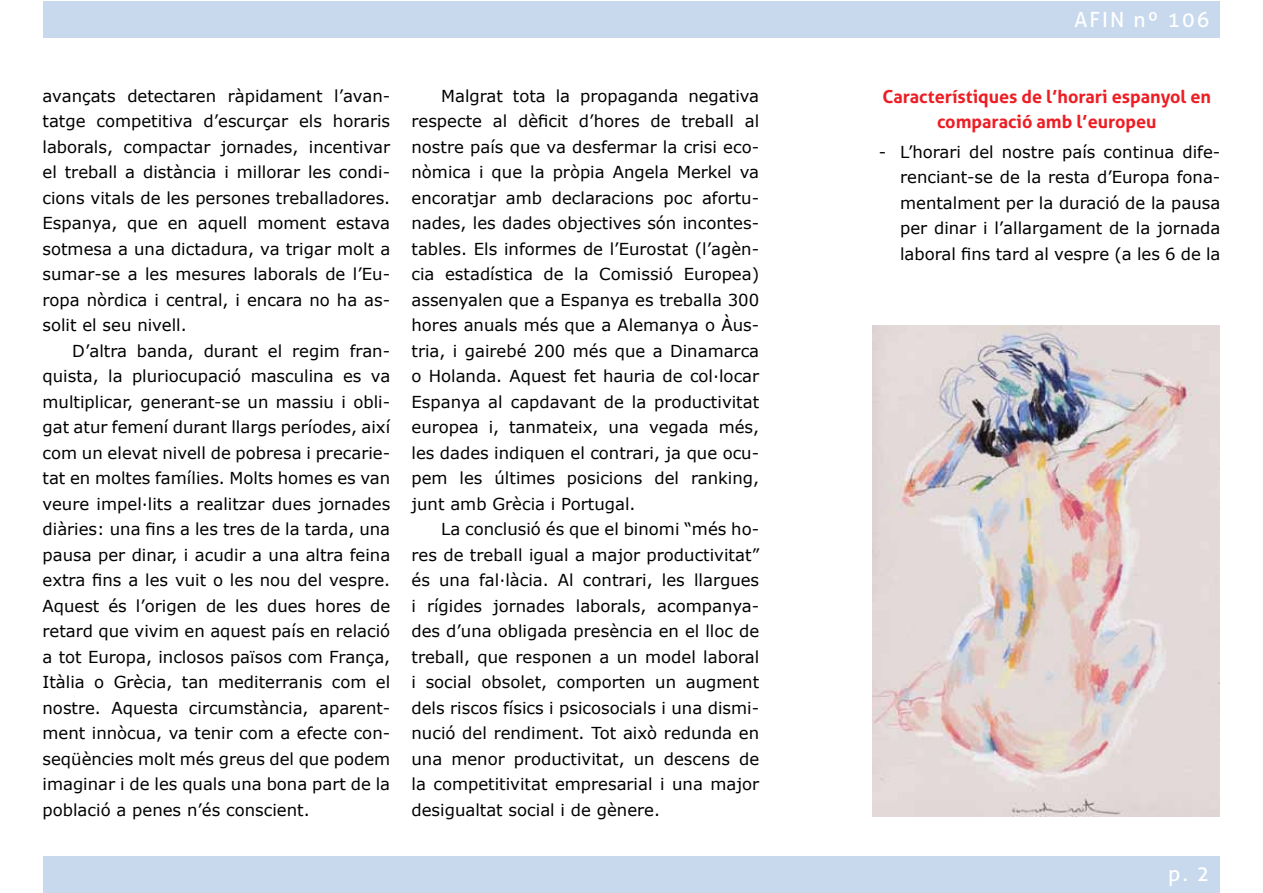
<style>
.page{position:relative;width:1263px;height:893px;background:#fff}
.page>*{position:absolute;margin:0;border:0;box-sizing:border-box;transform-origin:0 0}
.t1{font:21px "Aller";letter-spacing:.1em;color:#fff}
.t2{font:700 18px/25.5px "Aller";color:#ed1d24;text-align:center}
.t3{font:16.5px/25.5px "Verdana";color:#000;text-align:justify}
</style>
<div class="page">
<div style="left:43px;top:1px;width:1177px;height:37px;background:#c8d9ee"></div>
<div style="left:43px;top:856px;width:1177px;height:37px;background:#c8d9ee"></div>
<img style="left:873px;top:326px;width:347px;height:490px">
<p class="t3" style="left:43px;top:83px;width:349px">avançats detectaren ràpidament l’avan&shy;tatge competitiva d’escurçar els horaris laborals, compactar jornades, incentivar el treball a distància i millorar les condi&shy;cions vitals de les persones treballadores.<br>Espanya, que en aquell moment estava sotmesa a una dictadura, va trigar molt a sumar-se a les mesures laborals de l’Eu&shy;ropa nòrdica i central, i encara no ha as&shy;solit el seu nivell.</p>
<p class="t3" style="left:43px;top:338px;width:349px;text-indent:30px">D’altra banda, durant el regim fran&shy;quista, la pluriocupació masculina es va multiplicar, generant-se un massiu i obli&shy;gat atur femení durant llargs períodes, així com un elevat nivell de pobresa i precarie&shy;tat en moltes famílies. Molts homes es van veure impel·lits a realitzar dues jornades diàries: una fins a les tres de la tarda, una pausa per dinar, i acudir a una altra feina extra fins a les vuit o les nou del vespre.<br>Aquest és l’origen de les dues hores de retard que vivim en aquest país en relació a tot Europa, inclosos països com França, Itàlia o Grècia, tan mediterranis com el nostre. Aquesta circumstància, aparent&shy;ment innòcua, va tenir com a efecte con&shy;seqüències molt més greus del que podem imaginar i de les quals una bona part de la població a penes n’és conscient.</p>
<p class="t3" style="left:411px;top:83px;width:349px;text-indent:30px">Malgrat tota la propaganda negativa respecte al dèficit d’hores de treball al nostre país que va desfermar la crisi eco&shy;nòmica i que la pròpia Angela Merkel va encoratjar amb declaracions poc afortu&shy;nades, les dades objectives són incontes&shy;tables. Els informes de l’Eurostat (l’agèn&shy;cia estadística de la Comissió Europea) assenyalen que a Espanya es treballa 300 hores anuals més que a Alemanya o Àus&shy;tria, i gairebé 200 més que a Dinamarca o Holanda. Aquest fet hauria de col·locar Espanya al capdavant de la productivitat europea i, tanmateix, una vegada més, les dades indiquen el contrari, ja que ocu&shy;pem les últimes posicions del ranking, junt amb Grècia i Portugal.</p>
<p class="t3" style="left:411px;top:516px;width:349px;text-indent:30px">La conclusió és que el binomi “més ho&shy;res de treball igual a major productivitat” és una fal·làcia. Al contrari, les llargues i rígides jornades laborals, acompanya&shy;des d’una obligada presència en el lloc de treball, que responen a un model laboral i social obsolet, comporten un augment dels riscos físics i psicosocials i una dismi&shy;nució del rendiment. Tot això redunda en una menor productivitat, un descens de la competitivitat empresarial i una major desigualtat social i de gènere.</p>
<p class="t1" style="left:1074px;top:7px;width:137px">AFIN nº 106</p>
<p class="t2" style="left:882px;top:83px;width:330px">Característiques de l’horari espanyol en comparació amb l’europeu</p>
<p class="t3" style="left:900px;top:139px;width:322px;text-indent:-21px">- L’horari del nostre país continua dife&shy;renciant-se de la resta d’Europa fona&shy;mentalment per la duració de la pausa per dinar i l’allargament de la jornada laboral fins tard al vespre (a les 6 de la</p>
<p class="t1" style="left:1168px;top:861px;width:43px">p. 2</p>
</div>
